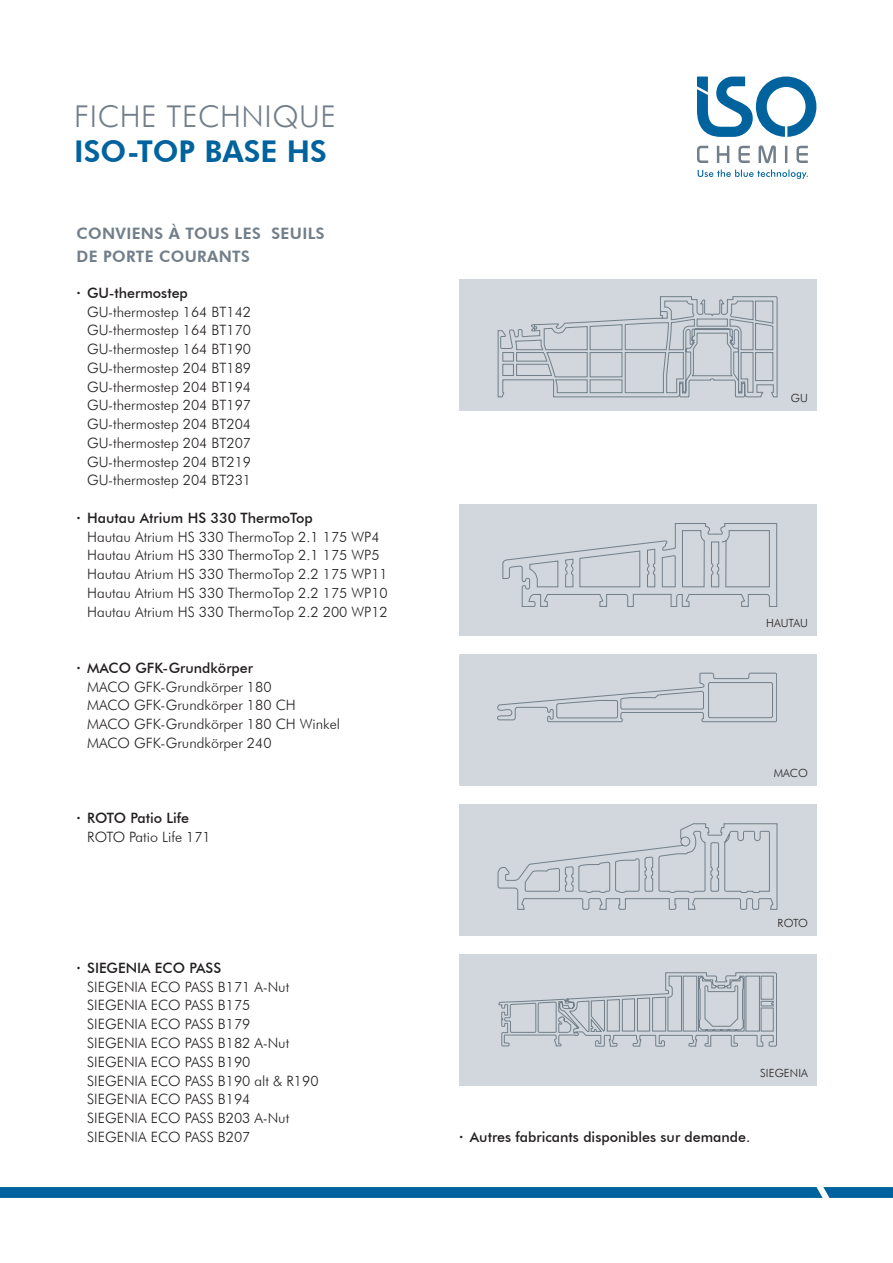
<style>
.page{position:relative;width:893px;height:1263px;background:#fff}
.page>*{position:absolute;margin:0;border:0;box-sizing:border-box;transform-origin:0 0}
.t1{font:300 30px "Futura BT";letter-spacing:.02em;color:#727f8a}
.t2{font:800 30px "Futura BT";color:#00639e}
.t3{font:800 15.75px/22.5px "Futura BT";letter-spacing:.02em;color:#727f8a}
.t4{font:300 14.25px/18.8px "Futura BT";color:#231f20}
.t5{font:500 14.25px "Futura BT";color:#231f20}
.t6{font:300 11.25px "Futura BT";letter-spacing:.01em;color:#231f20}
.s1{font-weight:800}
.s2{font-weight:500}
</style>
<div class="page">
<div style="left:459px;top:954px;width:357px;height:131px;background:#d1d7dc"></div>
<svg style="left:498px;top:972px;width:279px;height:74px"></svg>
<div style="left:459px;top:804px;width:357px;height:131px;background:#d1d7dc"></div>
<svg style="left:498px;top:823px;width:279px;height:87px"></svg>
<div style="left:459px;top:504px;width:357px;height:131px;background:#d1d7dc"></div>
<svg style="left:503px;top:523px;width:274px;height:84px"></svg>
<div style="left:459px;top:654px;width:357px;height:131px;background:#d1d7dc"></div>
<svg style="left:497px;top:673px;width:280px;height:49px"></svg>
<div style="left:459px;top:279px;width:357px;height:131px;background:#d1d7dc"></div>
<svg style="left:498px;top:296px;width:279px;height:101px"></svg>
<svg style="left:697px;top:145px;width:111px;height:18px"></svg>
<svg style="left:698px;top:169px;width:110px;height:10px"></svg>
<svg style="left:697px;top:77px;width:119px;height:60px"></svg>
<svg style="left:0;top:1187px;width:893px;height:11px;background:#04659f"></svg>
<h1 class="t1" style="left:74px;top:98px;width:263px">FICHE TECHNIQUE</h1>
<h1 class="t2" style="left:74px;top:133px;width:254px">ISO-TOP BASE HS</h1>
<p class="t3" style="left:77px;top:222px;width:250px">CONVIENS À TOUS LES SEUILS<br>DE PORTE COURANTS</p>
<p class="t4" style="left:87px;top:283px;width:165px;text-indent:-11px"><span class="s1">·</span> <span class="s2">GU-thermostep<br></span>GU-thermostep 164 BT142<br>GU-thermostep 164 BT170<br>GU-thermostep 164 BT190<br>GU-thermostep 204 BT189<br>GU-thermostep 204 BT194<br>GU-thermostep 204 BT197<br>GU-thermostep 204 BT204<br>GU-thermostep 204 BT207<br>GU-thermostep 204 BT219<br>GU-thermostep 204 BT231</p>
<p class="t4" style="left:87px;top:508px;width:302px;text-indent:-11px"><span class="s1">·</span> <span class="s2">Hautau Atrium HS 330 ThermoTop<br></span>Hautau Atrium HS 330 ThermoTop 2.1 175 WP4<br>Hautau Atrium HS 330 ThermoTop 2.1 175 WP5<br>Hautau Atrium HS 330 ThermoTop 2.2 175 WP11<br>Hautau Atrium HS 330 ThermoTop 2.2 175 WP10<br>Hautau Atrium HS 330 ThermoTop 2.2 200 WP12</p>
<p class="t4" style="left:87px;top:658px;width:254px;text-indent:-11px"><span class="s1">·</span> <span class="s2">MACO GFK-Grundkörper<br></span>MACO GFK-Grundkörper 180<br>MACO GFK-Grundkörper 180 CH<br>MACO GFK-Grundkörper 180 CH Winkel<br>MACO GFK-Grundkörper 240</p>
<p class="t4" style="left:87px;top:808px;width:125px;text-indent:-11px"><span class="s1">·</span> <span class="s2">ROTO Patio Life<br></span>ROTO Patio Life 171</p>
<p class="t4" style="left:87px;top:958px;width:233px;text-indent:-11px"><span class="s1">·</span> <span class="s2">SIEGENIA ECO PASS<br></span>SIEGENIA ECO PASS B171 A-Nut<br>SIEGENIA ECO PASS B175<br>SIEGENIA ECO PASS B179<br>SIEGENIA ECO PASS B182 A-Nut<br>SIEGENIA ECO PASS B190<br>SIEGENIA ECO PASS B190 alt &amp; R190<br>SIEGENIA ECO PASS B194<br>SIEGENIA ECO PASS B203 A-Nut<br>SIEGENIA ECO PASS B207</p>
<p class="t6" style="left:791px;top:391px;width:19px">GU</p>
<p class="t6" style="left:766px;top:616px;width:43px">HAUTAU</p>
<p class="t6" style="left:774px;top:766px;width:36px">MACO</p>
<p class="t6" style="left:778px;top:916px;width:32px">ROTO</p>
<p class="t6" style="left:760px;top:1066px;width:49px">SIEGENIA</p>
<p class="t5" style="left:459px;top:1128px;width:293px"><span class="s1">·</span> Autres fabricants disponibles sur demande.</p>
</div>
